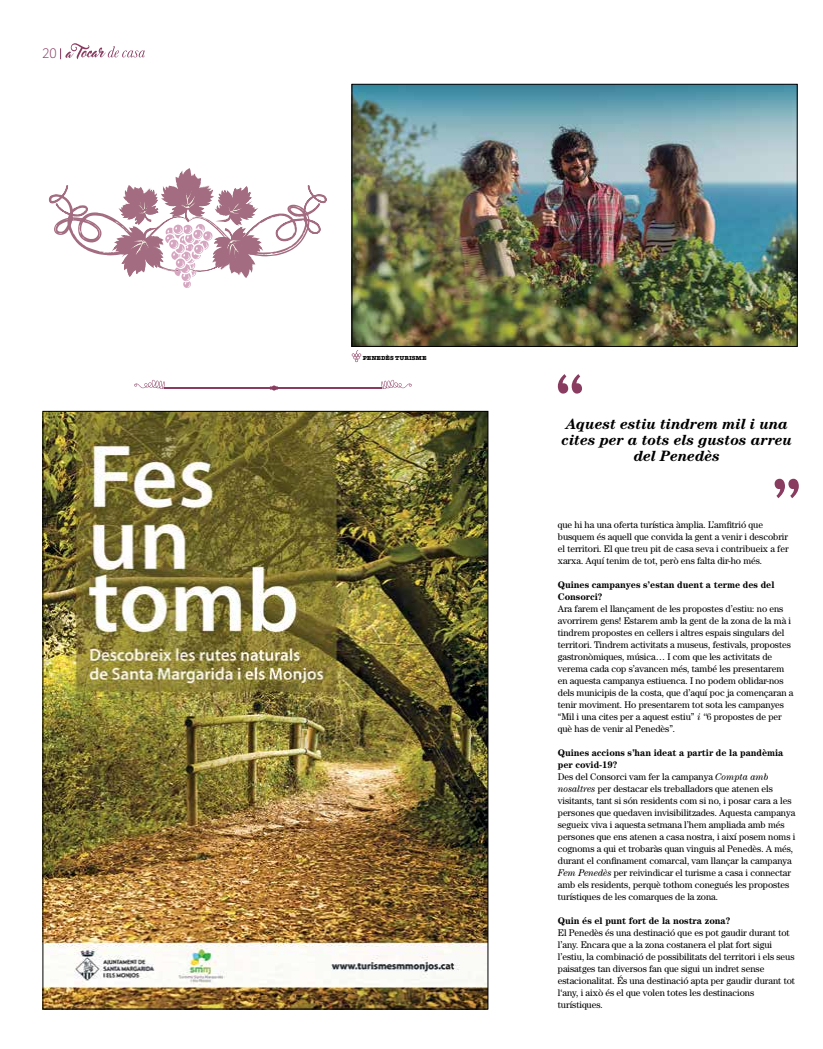
<style>
.page{position:relative;width:823px;height:1049px;background:#fff}
.page>*{position:absolute;margin:0;border:0;box-sizing:border-box;transform-origin:0 0}
.t1{font:italic 700 15px/16px "Century";letter-spacing:-.005em;color:#000;text-align:center}
.t2{font:100 14px "Ronnia";color:#893b60}
.t3{font:9.7px/12px "Century";letter-spacing:-.005em;color:#000}
.t4{font:700 9.7px/12px "Century";letter-spacing:-.005em;color:#000}
.t5{font:700 6px "American Typewriter";color:#000}
.s1{font-style:italic}
.s2{font-weight:700}
</style>
<div class="page">
<svg style="left:60px;top:43px;width:85px;height:17px"></svg>
<img style="left:353px;top:86px;width:441px;height:258px">
<div style="left:351px;top:84px;width:445px;height:262px;border:1px solid #000"></div>
<svg style="left:557px;top:374px;width:24px;height:20px"></svg>
<svg style="left:774px;top:479px;width:24px;height:19px"></svg>
<hr style="left:164px;top:387px;width:217px;height:1px;background:#893b60">
<svg style="left:269px;top:385px;width:9px;height:5px"></svg>
<svg style="left:380px;top:380px;width:31px;height:9px"></svg>
<svg style="left:134px;top:380px;width:31px;height:9px"></svg>
<svg style="left:351px;top:350px;width:10px;height:12px"></svg>
<svg style="left:49px;top:168px;width:277px;height:120px"></svg>
<img style="left:45px;top:413px;width:441px;height:594px">
<h2 class="t2" style="left:43px;top:45px;width:16px">20</h2>
<p class="t5" style="left:362px;top:353px;width:65px">PENEDÈS TURISME</p>
<h1 class="t1" style="left:561px;top:416px;width:232px">Aquest estiu tindrem mil i una cites per a tots els gustos arreu del Penedès</h1>
<p class="t3" style="left:557px;top:519px;width:232px">que hi ha una oferta turística àmplia. L’amfitrió que busquem és aquell que convida la gent a venir i descobrir el territori. El que treu pit de casa seva i contribueix a fer xarxa. Aquí tenim de tot, però ens falta dir-ho més.</p>
<p class="t4" style="left:557px;top:579px;width:218px">Quines campanyes s’estan duent a terme des del<br>Consorci?</p>
<p class="t3" style="left:557px;top:603px;width:237px">Ara farem el llançament de les propostes d’estiu: no ens avorrirem gens! Estarem amb la gent de la zona de la mà i tindrem propostes en cellers i altres espais singulars del territori. Tindrem activitats a museus, festivals, propostes gastronòmiques, música… I com que les activitats de verema cada cop s’avancen més, també les presentarem en aquesta campanya estiuenca. I no podem oblidar-nos dels municipis de la costa, que d’aquí poc ja començaran a tenir moviment. Ho presentarem tot sota les campanyes “Mil i una cites per a aquest estiu” <span class="s1">i “</span>6 propostes de per què has de venir al Penedès”.</p>
<p class="t3" style="left:557px;top:747px;width:239px"><span class="s2">Quines accions s’han ideat a partir de la pandèmia per covid-19?<br></span>Des del Consorci vam fer la campanya <span class="s1">Compta amb nosaltres</span> per destacar els treballadors que atenen els visitants, tant si són residents com si no, i posar cara a les persones que quedaven invisibilitzades. Aquesta campanya segueix viva i aquesta setmana l’hem ampliada amb més persones que ens atenen a casa nostra, i així posem noms i cognoms a qui et trobaràs quan vinguis al Penedès. A més, durant el confinament comarcal, vam llançar la campanya <span class="s1">Fem Penedès</span> per reivindicar el turisme a casa i connectar amb els residents, perquè tothom conegués les propostes turístiques de les comarques de la zona.</p>
<p class="t4" style="left:557px;top:915px;width:174px">Quin és el punt fort de la nostra zona?</p>
<p class="t3" style="left:557px;top:927px;width:238px">El Penedès és una destinació que es pot gaudir durant tot l’any. Encara que a la zona costanera el plat fort sigui l’estiu, la combinació de possibilitats del territori i els seus paisatges tan diversos fan que sigui un indret sense estacionalitat. És una destinació apta per gaudir durant tot l‘any, i això és el que volen totes les destinacions turístiques.</p>
</div>
